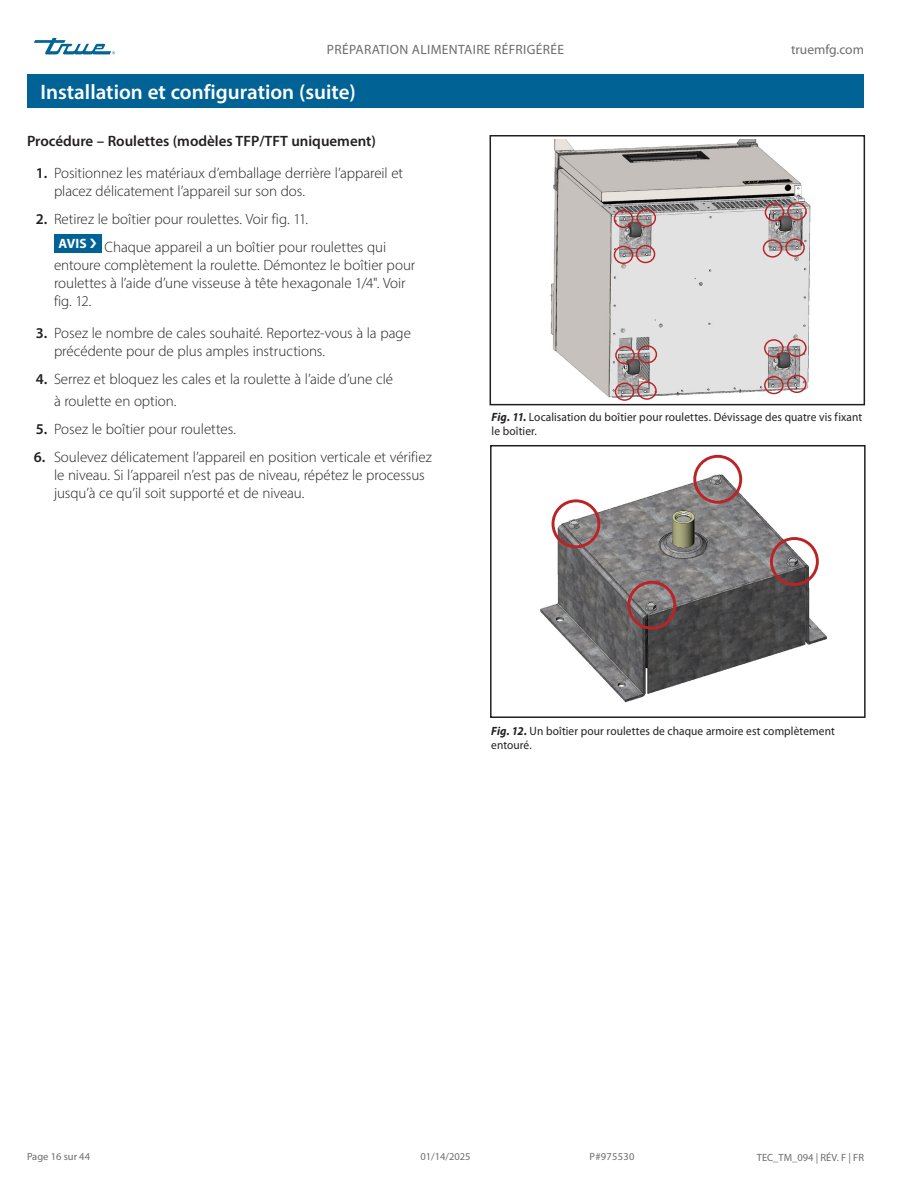
<style>
.page{position:relative;width:918px;height:1188px;background:#fff}
.page>*{position:absolute;margin:0;border:0;box-sizing:border-box;transform-origin:0 0}
.Title_bar_Page_header{font:600 21px "Myriad Pro";color:#fff}
.Body_Text_indent_NOTICE{font:300 15px/18px "Myriad Pro";letter-spacing:-.005em;color:#231f20}
.Body_Text_light_Normal{font:600 15px "Myriad Pro";color:#231f20}
.t1{font:13.5px "Myriad Pro";letter-spacing:.025em;color:#6c6d70}
.t2{font:13.5px "Myriad Pro";color:#6c6d70}
.Table_text{font:700 13.5px "Myriad Pro";color:#fff}
.Caption_FIG_Regular{font:12px/13.5px "Myriad Pro";letter-spacing:.01em;color:#231f20;scale:.95 1}
.t3{font:10.5px "Myriad Pro";color:#6c6d70}
.s1{font-weight:600}
.s2{font-weight:700;font-style:italic}
</style>
<div class="page">
<svg style="left:34px;top:38px;width:81px;height:16px"></svg>
<div style="left:27px;top:74px;width:837px;height:34px;background:#016395"></div>
<div style="left:54px;top:234px;width:47px;height:18px;background:#016395"></div>
<img style="left:550px;top:139px;width:261px;height:261px">
<div style="left:490px;top:135px;width:375px;height:270px;border:2px solid #231f20"></div>
<img style="left:540px;top:454px;width:287px;height:249px">
<div style="left:490px;top:445px;width:376px;height:273px;border:2px solid #231f20"></div>
<div style="left:693px;top:455px;width:49px;height:49px;border:3px solid #bc2326;border-radius:50%"></div>
<div style="left:770px;top:537px;width:49px;height:49px;border:3px solid #bc2326;border-radius:50%"></div>
<div style="left:627px;top:581px;width:49px;height:49px;border:3px solid #bc2326;border-radius:50%"></div>
<div style="left:552px;top:499px;width:48px;height:49px;border:3px solid #bc2326;border-radius:50%"></div>
<div style="left:785px;top:239px;width:20px;height:18px;border:1px solid #bc2326;border-radius:50%"></div>
<div style="left:787px;top:375px;width:20px;height:18px;border:1px solid #bc2326;border-radius:50%"></div>
<div style="left:637px;top:381px;width:20px;height:19px;border:1px solid #bc2326;border-radius:50%"></div>
<div style="left:636px;top:245px;width:19px;height:18px;border:1px solid #bc2326;border-radius:50%"></div>
<div style="left:787px;top:202px;width:20px;height:19px;border:1px solid #bc2326;border-radius:50%"></div>
<div style="left:787px;top:339px;width:20px;height:18px;border:1px solid #bc2326;border-radius:50%"></div>
<div style="left:638px;top:345px;width:19px;height:19px;border:1px solid #bc2326;border-radius:50%"></div>
<div style="left:636px;top:209px;width:20px;height:18px;border:1px solid #bc2326;border-radius:50%"></div>
<div style="left:765px;top:203px;width:19px;height:19px;border:1px solid #bc2326;border-radius:50%"></div>
<div style="left:764px;top:339px;width:20px;height:18px;border:1px solid #bc2326;border-radius:50%"></div>
<div style="left:615px;top:346px;width:20px;height:18px;border:1px solid #bc2326;border-radius:50%"></div>
<div style="left:614px;top:210px;width:19px;height:18px;border:1px solid #bc2326;border-radius:50%"></div>
<div style="left:763px;top:239px;width:19px;height:19px;border:1px solid #bc2326;border-radius:50%"></div>
<div style="left:764px;top:376px;width:20px;height:18px;border:1px solid #bc2326;border-radius:50%"></div>
<div style="left:615px;top:383px;width:19px;height:18px;border:1px solid #bc2326;border-radius:50%"></div>
<div style="left:614px;top:246px;width:19px;height:18px;border:1px solid #bc2326;border-radius:50%"></div>
<p class="t1" style="left:327px;top:42px;width:239px">PRÉPARATION ALIMENTAIRE RÉFRIGÉRÉE</p>
<p class="t2" style="left:791px;top:42px;width:74px">truemfg.com</p>
<p class="Title_bar_Page_header" style="left:40px;top:79px;width:317px">Installation et configuration (suite)</p>
<p class="Body_Text_light_Normal" style="left:27px;top:132px;width:351px">Procédure – Roulettes (modèles TFP/TFT uniquement)</p>
<p class="Body_Text_indent_NOTICE" style="left:54px;top:164px;width:351px;text-indent:-18px"><span class="s1">1.</span> Positionnez les matériaux d’emballage derrière l’appareil et placez délicatement l’appareil sur son dos.</p>
<p class="Body_Text_indent_NOTICE" style="left:36px;top:210px;width:274px"><span class="s1">2.</span> Retirez le boîtier pour roulettes. Voir fig. 11.</p>
<p class="Table_text" style="left:59px;top:235px;width:30px">AVIS</p>
<p class="Body_Text_indent_NOTICE" style="left:54px;top:238px;width:363px;text-indent:51px">Chaque appareil a un boîtier pour roulettes qui entoure complètement la roulette. Démontez le boîtier pour roulettes à l’aide d’une visseuse à tête hexagonale 1/4". Voir fig. 12.</p>
<p class="Body_Text_indent_NOTICE" style="left:54px;top:324px;width:358px;text-indent:-18px"><span class="s1">3.</span> Posez le nombre de cales souhaité. Reportez-vous à la page précédente pour de plus amples instructions.</p>
<p class="Body_Text_indent_NOTICE" style="left:54px;top:368px;width:341px;line-height:21.6px;text-indent:-18px"><span class="s1">4.</span> Serrez et bloquez les cales et la roulette à l’aide d’une clé à roulette en option.</p>
<p class="Body_Text_indent_NOTICE" style="left:36px;top:420px;width:202px"><span class="s1">5.</span> Posez le boîtier pour roulettes.</p>
<p class="Body_Text_indent_NOTICE" style="left:54px;top:448px;width:379px;text-indent:-20px"><span class="s1">6.</span> Soulevez délicatement l’appareil en position verticale et vérifiez le niveau. Si l’appareil n’est pas de niveau, répétez le processus jusqu’à ce qu’il soit supporté et de niveau.</p>
<p class="Caption_FIG_Regular" style="left:492px;top:410px;width:392px"><span class="s2">Fig. 11.</span> Localisation du boîtier pour roulettes. Dévissage des quatre vis fixant le boîtier.</p>
<p class="Caption_FIG_Regular" style="left:491px;top:724px;width:363px"><span class="s2">Fig. 12.</span> Un boîtier pour roulettes de chaque armoire est complètement entouré.</p>
<p class="t3" style="left:27px;top:1150px;width:65px">Page 16 sur 44</p>
<p class="t3" style="left:420px;top:1150px;width:52px">01/14/2025</p>
<p class="t3" style="left:590px;top:1150px;width:46px">P#975530</p>
<p class="t3" style="left:757px;top:1151px;width:109px">TEC_TM_094 | RÉV. F | FR</p>
</div>
